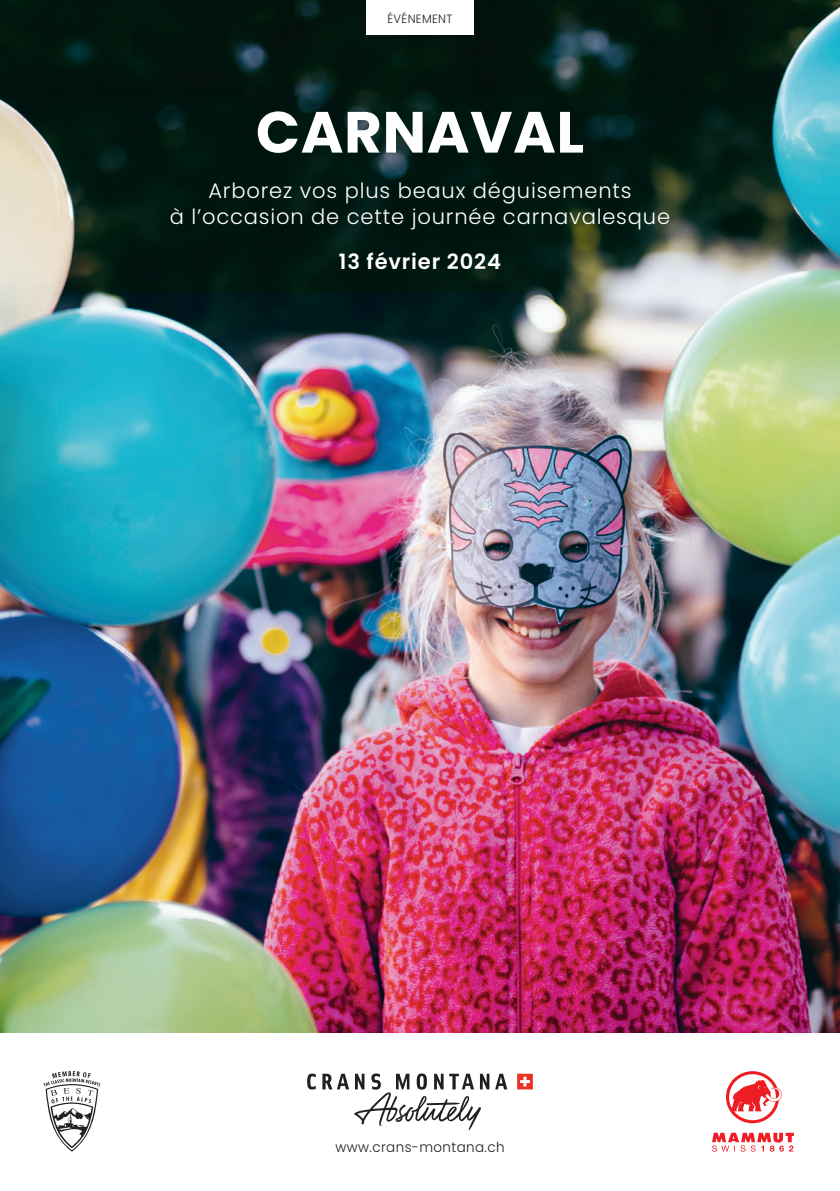
<style>
.page{position:relative;width:840px;height:1191px;background:#fff}
.page>*{position:absolute;margin:0;border:0;box-sizing:border-box;transform-origin:0 0}
.Titre_H1{font:700 58px "Poppins";letter-spacing:.01em;color:#fff}
.Titre_H3{font:300 21px "Poppins";letter-spacing:.04em;color:#fff}
.Date_01{font:600 21px "Poppins";letter-spacing:.04em;color:#fff}
.Langue___Website{font:300 14px "Poppins";letter-spacing:.03em;color:#231f20;scale:.96 1}
.Cartouche{font:300 12px "Poppins";letter-spacing:.03em;color:#231f20;scale:.96 1}
</style>
<div class="page">
<img style="left:0;top:0;width:839px;height:1032px">
<svg style="left:712px;top:1132px;width:81px;height:19px"></svg>
<svg style="left:726px;top:1071px;width:55px;height:52px"></svg>
<svg style="left:307px;top:1073px;width:8px;height:16px"></svg>
<svg style="left:495px;top:1073px;width:12px;height:16px"></svg>
<svg style="left:517px;top:1073px;width:15px;height:16px"></svg>
<svg style="left:322px;top:1073px;width:167px;height:57px"></svg>
<svg style="left:43px;top:1071px;width:57px;height:80px"></svg>
<div style="left:366px;top:0;width:107px;height:34px;background:#fff"></div>
<p class="Cartouche" style="left:387px;top:12px;width:69px">ÉVÉNEMENT</p>
<p class="Titre_H1" style="left:256px;top:99px;width:329px">CARNAVAL</p>
<p class="Titre_H3" style="left:208px;top:179px;width:424px">Arborez vos plus beaux déguisements</p>
<p class="Titre_H3" style="left:170px;top:204px;width:501px">à l’occasion de cette journée carnavalesque</p>
<p class="Date_01" style="left:339px;top:249px;width:164px">13 février 2024</p>
<p class="Langue___Website" style="left:335px;top:1138px;width:178px">www.crans-montana.ch</p>
</div>
